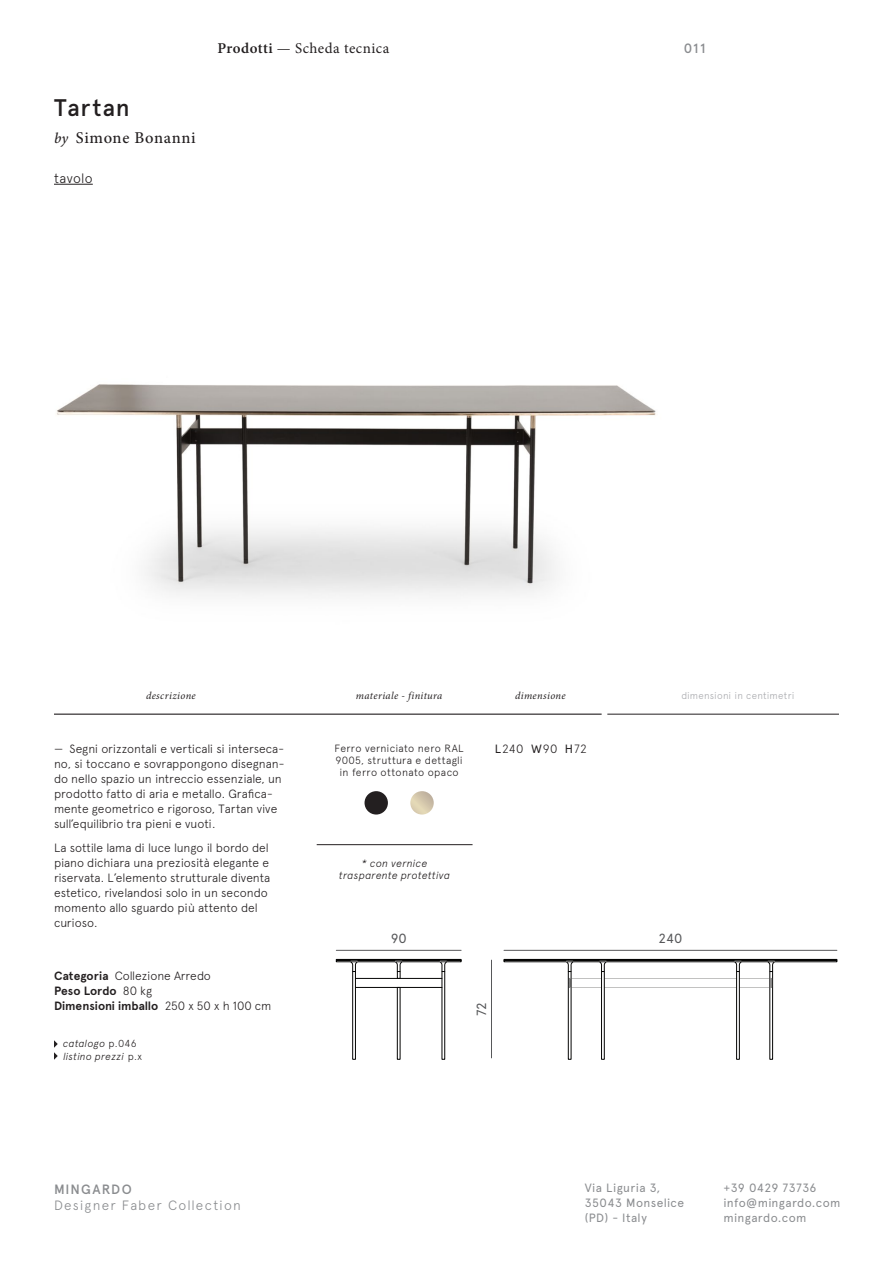
<style>
.page{position:relative;width:893px;height:1263px;background:#fff}
.page>*{position:absolute;margin:0;border:0;box-sizing:border-box;transform-origin:0 0}
.t1{font:500 24px "Apercu";letter-spacing:.035em;color:#231f20}
.t2{font:500 16.5px "Minion Pro";letter-spacing:.035em;color:#231f20}
.t3{font:15px "Minion Pro";letter-spacing:.03em;color:#231f20}
.t4{font:300 13.5px "Apercu";letter-spacing:.09em;color:#8a8c8f}
.t5{font:500 13.5px "Apercu";letter-spacing:.085em;color:#8a8c8f}
.t6{font:300 13.5px "Apercu";letter-spacing:.03em;color:#231f20}
.t7{font:13.35px "Apercu";color:#57585a}
.t8{font:300 12px/15px "Apercu";letter-spacing:-.005em;color:#231f20}
.t9{font:12px/15px "Apercu";letter-spacing:.03em;color:#8a8c8f}
.t10{font:700 12px "Apercu";letter-spacing:-.005em;color:#231f20}
.t11{font:300 10.5px/12px "Apercu";letter-spacing:.03em;color:#231f20;text-align:center}
.t12{font:italic 10.5px "Minion Pro";letter-spacing:.035em;color:#231f20}
.t13{font:italic 300 10.5px/12px "Apercu";letter-spacing:.025em;color:#231f20;text-align:center}
.t14{font:italic 300 10.2px "Apercu";letter-spacing:.025em;color:#231f20}
.t15{font:300 9.75px "Apercu";letter-spacing:.015em;color:#a8a9ad}
.s1{font-style:italic;font-size:15px}
.s2{font-weight:600}
.s3{font-weight:400}
.s4{font-weight:700}
.s5{font-weight:300}
.s6{font-style:normal}
</style>
<div class="page">
<hr style="left:54px;top:714px;width:548px;height:1px;background:#231f20">
<hr style="left:607px;top:714px;width:232px;height:1px;background:#231f20">
<hr style="left:54px;top:184px;width:39px;height:1px;background:#231f20">
<img style="left:56px;top:384px;width:600px;height:212px">
<div style="left:364px;top:791px;width:24px;height:23px;background:#231f20;border-radius:50%"></div>
<svg style="left:410px;top:791px;width:24px;height:23px"></svg>
<svg style="left:775px;top:959px;width:62px;height:4px"></svg>
<hr style="left:336px;top:950px;width:125px;height:1px;background:#57585a">
<hr style="left:504px;top:950px;width:333px;height:1px;background:#57585a">
<svg style="left:336px;top:959px;width:439px;height:100px"></svg>
<svg style="left:54px;top:1040px;width:4px;height:20px"></svg>
<hr style="left:317px;top:844px;width:156px;height:1px;background:#231f20">
<p class="t1" style="left:54px;top:93px;width:77px">Tartan</p>
<p class="t2" style="left:54px;top:127px;width:143px"><span class="s1">by</span> Simone Bonanni</p>
<p class="t6" style="left:54px;top:170px;width:40px">tavolo</p>
<p class="t3" style="left:217px;top:38px;width:173px"><span class="s2">Prodotti</span> — Scheda tecnica</p>
<p class="t5" style="left:684px;top:40px;width:23px">011</p>
<p class="t12" style="left:146px;top:689px;width:51px">descrizione</p>
<p class="t12" style="left:356px;top:689px;width:88px">materiale - finitura</p>
<p class="t12" style="left:515px;top:689px;width:52px">dimensione</p>
<p class="t15" style="left:681px;top:690px;width:115px">dimensioni in centimetri</p>
<p class="t8" style="left:54px;top:741px;width:232px">— Segni orizzontali e verticali si interseca-</p>
<p class="t8" style="left:495px;top:741px;width:94px"><span class="s3">L</span>240 <span class="s3">W</span>90 <span class="s3">H</span>72</p>
<p class="t8" style="left:54px;top:756px;width:232px">no, si toccano e sovrappongono disegnan&shy;do nello spazio un intreccio essenziale, un prodotto fatto di aria e metallo. Grafica&shy;mente geometrico e rigoroso, Tartan vive sull’equilibrio tra pieni e vuoti.</p>
<p class="t8" style="left:54px;top:840px;width:218px">La sottile lama di luce lungo il bordo del piano dichiara una preziosità elegante e riservata. L’elemento strutturale diventa estetico, rivelandosi solo in un secondo momento allo sguardo più attento del curioso.</p>
<p class="t11" style="left:335px;top:742px;width:130px">Ferro verniciato nero RAL<br>9005, struttura e dettagli in ferro ottonato opaco</p>
<p class="t13" style="left:339px;top:857px;width:112px">* con vernice trasparente protettiva</p>
<p class="t8" style="left:54px;top:968px;width:158px"><span class="s4">Categoria</span> Collezione Arredo</p>
<p class="t10" style="left:54px;top:984px;width:100px">Peso Lordo <span class="s5">80 kg</span></p>
<p class="t10" style="left:54px;top:999px;width:219px">Dimensioni imballo <span class="s5">250 x 50 x h 100 cm</span></p>
<p class="t14" style="left:63px;top:1038px;width:75px">catalogo <span class="s6">p.046</span></p>
<p class="t14" style="left:63px;top:1050px;width:80px">listino prezzi <span class="s6">p.x</span></p>
<p class="t5" style="left:54px;top:1181px;width:79px">MINGARDO</p>
<p class="t4" style="left:54px;top:1197px;width:189px">Designer Faber Collection</p>
<p class="t7" style="left:391px;top:930px;width:17px">90</p>
<p class="t7" style="left:659px;top:930px;width:25px">240</p>
<p class="t7" style="left:473px;top:1016px;width:15px;rotate:-90deg">72</p>
<p class="t9" style="left:585px;top:1181px;width:101px">Via Liguria 3,<br>35043 Monselice (PD) - Italy</p>
<p class="t9" style="left:724px;top:1181px;width:119px">+39 0429 73736 info@mingardo.com mingardo.com</p>
</div>
